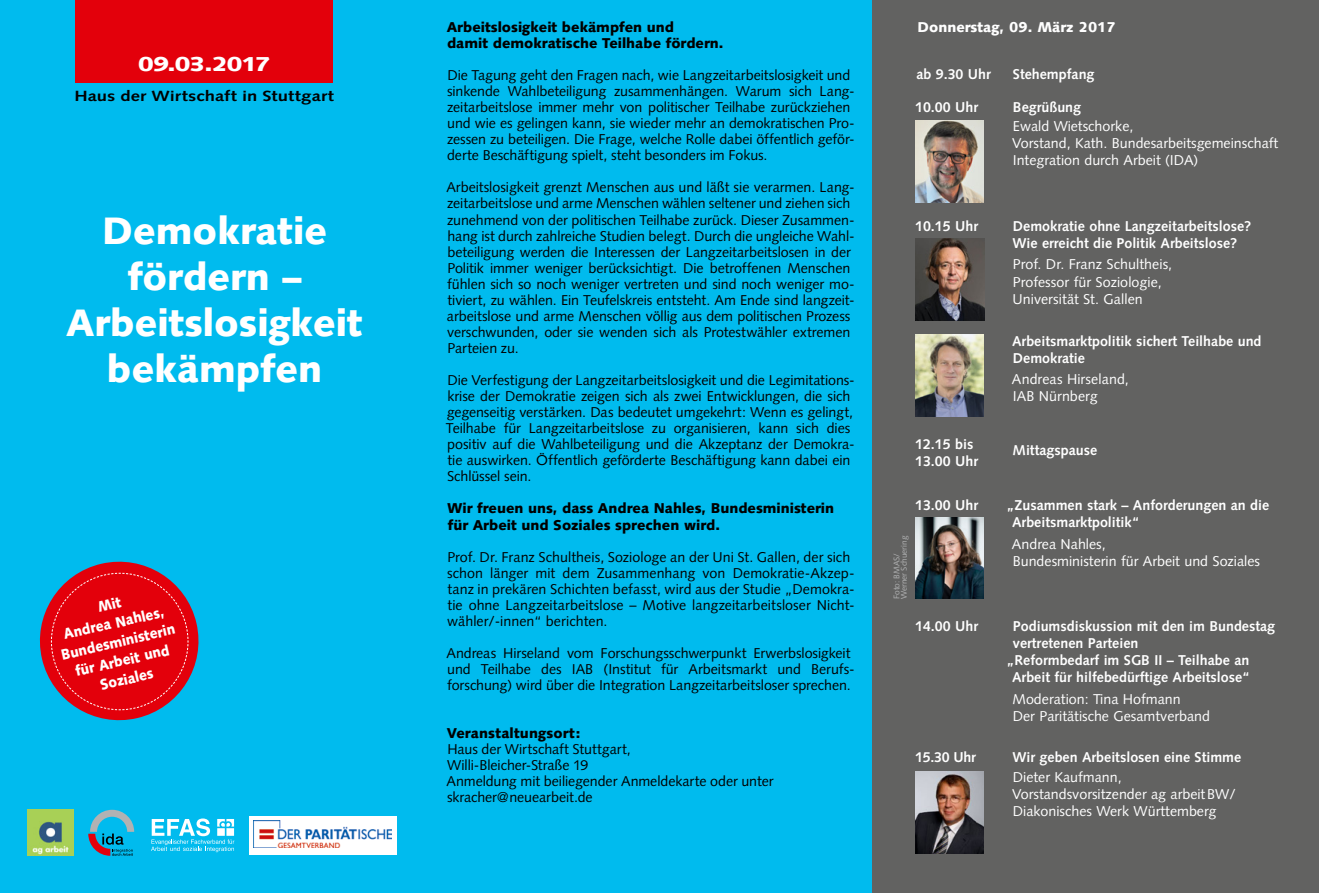
<style>
.page{position:relative;width:1319px;height:893px;background:#fff}
.page>*{position:absolute;margin:0;border:0;box-sizing:border-box;transform-origin:0 0}
.t1{font:900 38.25px/45.9px "Syntax";color:#fff;text-align:center}
.t2{font:900 20.1px "Syntax";letter-spacing:-.06em;color:#fff;scale:1.25 1}
.Fließtext_weiß_außen{font:900 15px/19.2px "Syntax";color:#fff;text-align:center;scale:.9 1}
.t3{font:700 14.7px "Syntax";letter-spacing:.005em;color:#000;scale:1.25 1}
.Fließtext_schwarz{font:14.25px/16px "Syntax";letter-spacing:-.005em;color:#000}
.Headline{font:14.25px/16px "Syntax";letter-spacing:-.005em;color:#000}
.Fließtext_weiß_außen-2{font:700 14.25px/17.1px "Syntax";color:#fff}
.Fließtext_weiß_außen-3{font:14.25px/17.1px "Syntax";color:#fff}
.Headline-2{font:900 14.25px/16px "Syntax";color:#000}
.Fließtext_weiß_außen-4{font:900 14.25px "Syntax";color:#fff}
.Fließtext_schwarz-2{font:900 14.25px "Syntax";letter-spacing:.01em;color:#000}
.t4{font:8.25px "Syntax";color:#b1b2b3}
</style>
<div class="page">
<div style="left:425px;top:0;width:447px;height:893px;background:#0be"></div>
<div style="left:0;top:0;width:425px;height:893px;background:#0be"></div>
<img style="left:28px;top:809px;width:46px;height:46px">
<div style="left:75px;top:0;width:258px;height:83px;background:#e3000b"></div>
<svg style="left:39px;top:561px;width:160px;height:160px"></svg>
<svg style="left:151px;top:818px;width:83px;height:34px"></svg>
<div style="left:871px;top:0;width:447px;height:893px;background:#626261"></div>
<svg style="left:88px;top:810px;width:46px;height:46px"></svg>
<div style="left:249px;top:816px;width:148px;height:39px;background:#fff"></div>
<img style="left:253px;top:821px;width:139px;height:27px">
<img style="left:915px;top:238px;width:69px;height:82px">
<img style="left:915px;top:120px;width:68px;height:83px">
<img style="left:915px;top:335px;width:68px;height:81px">
<img style="left:915px;top:517px;width:68px;height:81px">
<img style="left:915px;top:772px;width:68px;height:81px">
<p class="t2" style="left:138px;top:53px;width:108px">09.03.2017</p>
<p class="t3" style="left:74px;top:87px;width:209px">Haus der Wirtschaft in Stuttgart</p>
<p class="t1" style="left:66px;top:208px;width:298px">Demokratie fördern –<br>Arbeitslosigkeit bekämpfen</p>
<p class="Fließtext_weiß_außen" style="left:51px;top:608px;width:131px;rotate:-13deg">Mit<br>Andrea Nahles,<br>Bundesministerin für Arbeit und<br>Soziales</p>
<p class="Headline-2" style="left:446px;top:19px;width:229px">Arbeitslosigkeit bekämpfen und</p>
<p class="Headline-2" style="left:447px;top:35px;width:278px">damit demokratische Teilhabe fördern.</p>
<p class="Fließtext_schwarz" style="left:447px;top:67px;width:409px">Die Tagung geht den Fragen nach, wie Langzeitarbeitslosigkeit und sinkende Wahlbeteiligung zusammenhängen. Warum sich Lang&shy;zeitarbeitslose immer mehr von politischer Teilhabe zurückziehen und wie es gelingen kann, sie wieder mehr an demokratischen Pro&shy;zessen zu beteiligen. Die Frage, welche Rolle dabei öffentlich geför&shy;derte Beschäftigung spielt, steht besonders im Fokus.</p>
<p class="Headline" style="left:446px;top:180px;width:409px">Arbeitslosigkeit grenzt Menschen aus und läßt sie verarmen. Lang&shy;zeitarbeitslose und arme Menschen wählen seltener und ziehen sich zunehmend von der politischen Teilhabe zurück. Dieser Zusammen&shy;hang ist durch zahlreiche Studien belegt. Durch die ungleiche Wahl&shy;beteiligung werden die Interessen der Langzeitarbeitslosen in der Politik immer weniger berücksichtigt. Die betroffenen Menschen fühlen sich so noch weniger vertreten und sind noch weniger mo&shy;tiviert, zu wählen. Ein Teufelskreis entsteht. Am Ende sind langzeit&shy;arbeitslose und arme Menschen völlig aus dem politischen Prozess verschwunden, oder sie wenden sich als Protestwähler extremen Parteien zu.</p>
<p class="Fließtext_schwarz" style="left:446px;top:372px;width:410px">Die Verfestigung der Langzeitarbeitslosigkeit und die Legimitations&shy;krise der Demokratie zeigen sich als zwei Entwicklungen, die sich gegenseitig verstärken. Das bedeutet umgekehrt: Wenn es gelingt, Teilhabe für Langzeitarbeitslose zu organisieren, kann sich dies positiv auf die Wahlbeteiligung und die Akzeptanz der Demokra&shy;tie auswirken. Öffentlich geförderte Beschäftigung kann dabei ein Schlüssel sein.</p>
<p class="Headline-2" style="left:447px;top:500px;width:388px">Wir freuen uns, dass Andrea Nahles, Bundesministerin für Arbeit und Soziales sprechen wird.</p>
<p class="Fließtext_schwarz" style="left:447px;top:549px;width:409px">Prof. Dr. Franz Schultheis, Soziologe an der Uni St. Gallen, der sich schon länger mit dem Zusammenhang von Demokratie-Akzep&shy;tanz in prekären Schichten befasst, wird aus der Studie „Demokra&shy;tie ohne Langzeitarbeitslose – Motive langzeitarbeitsloser Nicht&shy;wähler/-innen“ berichten.</p>
<p class="Fließtext_schwarz" style="left:446px;top:645px;width:409px">Andreas Hirseland vom Forschungsschwerpunkt Erwerbslosigkeit und Teilhabe des IAB (Institut für Arbeitsmarkt und Berufs&shy;forschung) wird über die Integration Langzeitarbeitsloser sprechen.</p>
<p class="Fließtext_schwarz-2" style="left:446px;top:725px;width:135px">Veranstaltungsort:</p>
<p class="Fließtext_schwarz" style="left:447px;top:741px;width:185px">Haus der Wirtschaft Stuttgart,</p>
<p class="Fließtext_schwarz" style="left:447px;top:757px;width:143px">Willi-Bleicher-Straße 19</p>
<p class="Fließtext_schwarz" style="left:446px;top:773px;width:328px">Anmeldung mit beiliegender Anmeldekarte oder unter skracher@neuearbeit.de</p>
<p class="Fließtext_weiß_außen-4" style="left:917px;top:19px;width:200px">Donnerstag, 09. März 2017</p>
<p class="Fließtext_weiß_außen-2" style="left:916px;top:66px;width:76px">ab 9.30 Uhr</p>
<p class="Fließtext_weiß_außen-2" style="left:1012px;top:66px;width:83px">Stehempfang</p>
<p class="Fließtext_weiß_außen-2" style="left:915px;top:98px;width:64px">10.00 Uhr</p>
<p class="Fließtext_weiß_außen-2" style="left:1012px;top:98px;width:70px">Begrüßung</p>
<p class="Fließtext_weiß_außen-3" style="left:1012px;top:117px;width:122px">Ewald Wietschorke,</p>
<p class="Fließtext_weiß_außen-3" style="left:1012px;top:135px;width:267px">Vorstand, Kath. Bundesarbeitsgemeinschaft<br>Integration durch Arbeit (IDA)</p>
<p class="Fließtext_weiß_außen-2" style="left:915px;top:217px;width:64px">10.15 Uhr</p>
<p class="Fließtext_weiß_außen-2" style="left:1012px;top:217px;width:240px">Demokratie ohne Langzeitarbeitslose?<br>Wie erreicht die Politik Arbeitslose?</p>
<p class="Fließtext_weiß_außen-3" style="left:1012px;top:256px;width:161px">Prof. Dr. Franz Schultheis,</p>
<p class="Fließtext_weiß_außen-3" style="left:1012px;top:273px;width:150px">Professor für Soziologie,</p>
<p class="Fließtext_weiß_außen-3" style="left:1012px;top:290px;width:132px">Universität St. Gallen</p>
<p class="Fließtext_weiß_außen-2" style="left:1011px;top:332px;width:251px">Arbeitsmarktpolitik sichert Teilhabe und<br>Demokratie</p>
<p class="Fließtext_weiß_außen-3" style="left:1011px;top:371px;width:118px">Andreas Hirseland,</p>
<p class="Fließtext_weiß_außen-3" style="left:1012px;top:388px;width:86px">IAB Nürnberg</p>
<p class="Fließtext_weiß_außen-2" style="left:915px;top:435px;width:64px">12.15 bis<br>13.00 Uhr</p>
<p class="Fließtext_weiß_außen-2" style="left:1012px;top:441px;width:86px">Mittagspause</p>
<p class="Fließtext_weiß_außen-2" style="left:915px;top:497px;width:64px">13.00 Uhr</p>
<p class="Fließtext_weiß_außen-2" style="left:1011px;top:497px;width:259px;text-indent:-5px">„Zusammen stark – Anforderungen an die<br>Arbeitsmarktpolitik“</p>
<p class="Fließtext_weiß_außen-3" style="left:1011px;top:535px;width:95px">Andrea Nahles,</p>
<p class="Fließtext_weiß_außen-3" style="left:1012px;top:552px;width:249px">Bundesministerin für Arbeit und Soziales</p>
<p class="t4" style="left:899px;top:599px;width:65px;rotate:-90deg">Werner Schuering</p>
<p class="t4" style="left:891px;top:599px;width:48px;rotate:-90deg">Foto: BMAS/</p>
<p class="Fließtext_weiß_außen-2" style="left:915px;top:618px;width:64px">14.00 Uhr</p>
<p class="Fließtext_weiß_außen-2" style="left:1012px;top:618px;width:264px">Podiumsdiskussion mit den im Bundestag vertretenen Parteien</p>
<p class="Fließtext_weiß_außen-2" style="left:1006px;top:652px;width:245px;text-align:center">„Reformbedarf im SGB II – Teilhabe an<br>Arbeit für hilfebedürftige Arbeitslose“</p>
<p class="Fließtext_weiß_außen-3" style="left:1012px;top:690px;width:170px">Moderation: Tina Hofmann</p>
<p class="Fließtext_weiß_außen-3" style="left:1012px;top:708px;width:199px">Der Paritätische Gesamtverband</p>
<p class="Fließtext_weiß_außen-2" style="left:915px;top:749px;width:62px">15.30 Uhr</p>
<p class="Fließtext_weiß_außen-2" style="left:1012px;top:749px;width:230px">Wir geben Arbeitslosen eine Stimme</p>
<p class="Fließtext_weiß_außen-3" style="left:1012px;top:768px;width:225px">Dieter Kaufmann,<br>Vorstandsvorsitzender ag arbeitBW/<br>Diakonisches Werk Württemberg</p>
</div>
